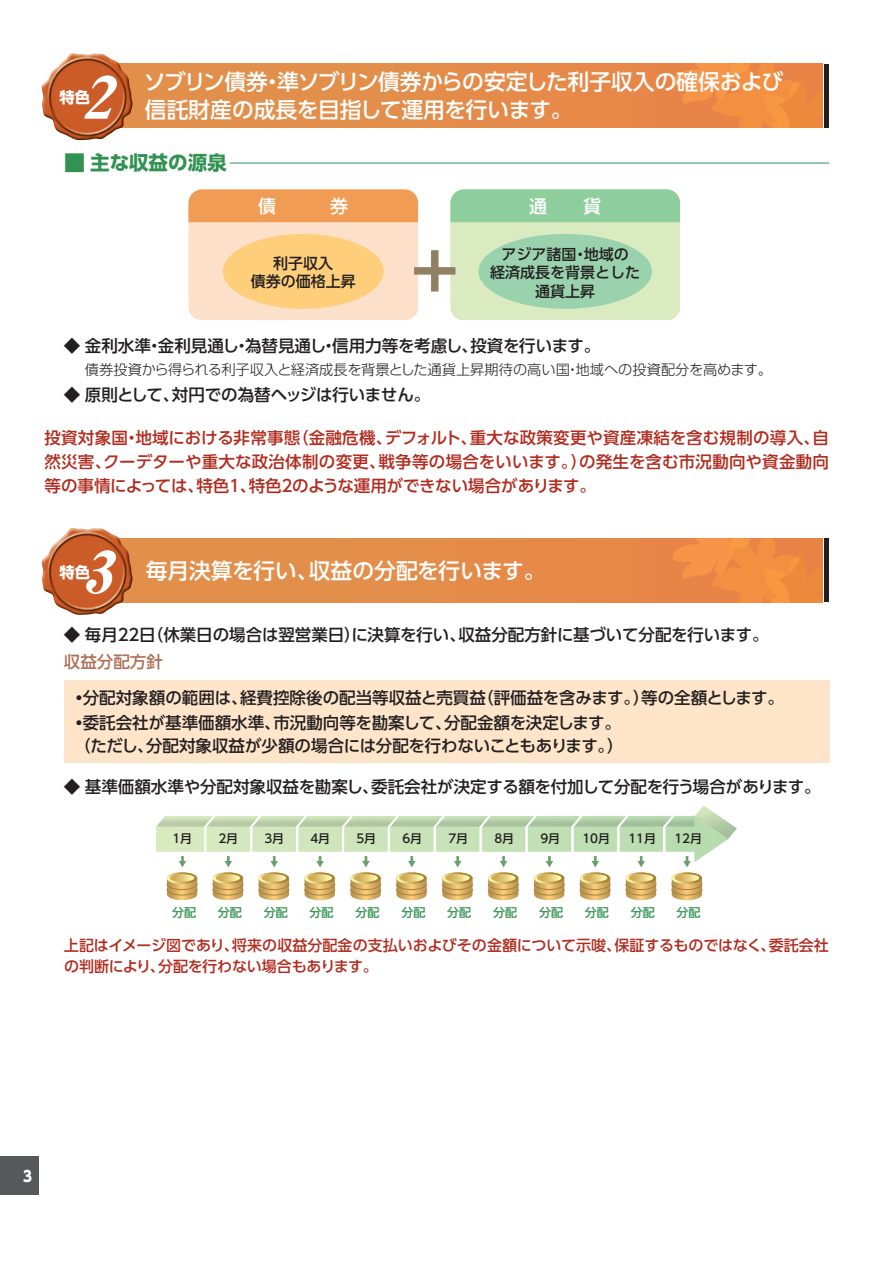
<style>
.page{position:relative;width:893px;height:1263px;background:#fff}
.page>*{position:absolute;margin:0;border:0;box-sizing:border-box;transform-origin:0 0}
.t1{font:italic 58.5px "Midashi Min Pr 5 MA31";color:#fff;scale:1.04 1}
.t2{font:500 21.75px/27.8px "UD Shin Go Pro";letter-spacing:-.01em;color:#fff}
.t3{font:700 19.5px "UD Shin Go Pro";color:#329251}
.t4{font:500 18px "UD Shin Go Pro";color:#fff}
.t5{font:500 16.5px/35.2px "UD Shin Go Pro";color:#231f20}
.t6{font:500 16.5px/24px "UD Shin Go Pro";color:#b22b1e;text-align:justify}
.t7{font:700 15.3px "UD Shin Go Pro";color:#fff}
.t8{font:500 15px/21px "UD Shin Go Pro";letter-spacing:-.005em;color:#b22b1e}
.t9{font:500 15px/18.8px "UD Shin Go Pro";color:#231f20;text-align:center}
.t10{font:800 15px "UD Shin Go Pro";color:#fff;scale:.9 1}
.t11{font:300 14.25px "UD Shin Go Pro";color:#231f20}
.t12{font:500 12px "UD Shin Go Pro";letter-spacing:-.005em;color:#231f20}
.t13{font:500 12px "UD Shin Go Pro";color:#329251}
.s1{font-size:21.75px}
.s2{color:#af7056}
.s3{font-weight:700}
</style>
<div class="page">
<div style="left:0;top:1157px;width:38px;height:38px;background:#57585a"></div>
<div style="left:78px;top:64px;width:745px;height:64px;background:#e38d4a"></div>
<hr style="left:824px;top:64px;width:4px;height:64px;background:#231f20">
<svg style="left:672px;top:64px;width:151px;height:64px"></svg>
<img style="left:41px;top:53px;width:92px;height:88px">
<hr style="left:230px;top:163px;width:599px;height:1px;background:#329251">
<div style="left:450px;top:189px;width:230px;height:131px;background:#daeac1;border-radius:13px"></div>
<div style="left:450px;top:189px;width:230px;height:33px;background:#8ecd9c"></div>
<div style="left:478px;top:234px;width:174px;height:75px;background:#9ad2ae;border-radius:50%"></div>
<div style="left:188px;top:189px;width:230px;height:131px;background:#fde0ca;border-radius:13px"></div>
<div style="left:188px;top:189px;width:230px;height:33px;background:#f19c54"></div>
<div style="left:223px;top:234px;width:161px;height:75px;background:#fece7a;border-radius:50%"></div>
<div style="left:414px;top:267px;width:41px;height:8px;background:#907f61"></div>
<div style="left:431px;top:250px;width:8px;height:42px;background:#907f61"></div>
<div style="left:79px;top:538px;width:744px;height:64px;background:#e38d4a"></div>
<hr style="left:824px;top:538px;width:4px;height:64px;background:#231f20">
<svg style="left:672px;top:538px;width:151px;height:64px"></svg>
<img style="left:41px;top:528px;width:92px;height:87px">
<div style="left:64px;top:680px;width:765px;height:83px;background:#fee5ca"></div>
<svg style="left:156px;top:805px;width:581px;height:95px"></svg>
<hr style="left:250px;top:827px;width:2px;height:32px;background:#fff">
<hr style="left:296px;top:827px;width:2px;height:32px;background:#fff">
<hr style="left:342px;top:827px;width:2px;height:32px;background:#fff">
<hr style="left:388px;top:827px;width:2px;height:32px;background:#fff">
<hr style="left:434px;top:827px;width:2px;height:32px;background:#fff">
<hr style="left:480px;top:827px;width:2px;height:32px;background:#fff">
<hr style="left:525px;top:827px;width:3px;height:32px;background:#fff">
<hr style="left:571px;top:827px;width:2px;height:32px;background:#fff">
<hr style="left:617px;top:827px;width:2px;height:32px;background:#fff">
<hr style="left:663px;top:827px;width:2px;height:32px;background:#fff">
<h1 class="t1" style="left:82px;top:52px;width:49px">2</h1>
<h2 class="t2" style="left:144px;top:67px;width:641px">ソブリン債券・準ソブリン債券からの安定した利子収入の確保および信託財産の成長を目指して運用を行います。</h2>
<p class="t3" style="left:64px;top:147px;width:164px"><span class="s1">■</span> 主な収益の源泉</p>
<p class="t7" style="left:60px;top:85px;width:32px">特色</p>
<p class="t9" style="left:251px;top:253px;width:106px">利子収入<br>債券の価格上昇</p>
<p class="t4" style="left:529px;top:191px;width:73px">通　　貨</p>
<p class="t9" style="left:490px;top:244px;width:151px">アジア諸国・地域の<br>経済成長を背景とした通貨上昇</p>
<p class="t5" style="left:64px;top:327px;width:538px">◆ 金利水準・金利見通し・為替見通し・信用力等を考慮し、投資を行います。</p>
<p class="t11" style="left:85px;top:358px;width:689px">債券投資から得られる利子収入と経済成長を背景とした通貨上昇期待の高い国・地域への投資配分を高めます。</p>
<p class="t5" style="left:64px;top:376px;width:368px">◆ 原則として、対円での為替ヘッジは行いません。</p>
<p class="t6" style="left:44px;top:425px;width:786px">投資対象国・地域における非常事態（金融危機、デフォルト、重大な政策変更や資産凍結を含む規制の導入、自然災害、クーデターや重大な政治体制の変更、戦争等の場合をいいます。）の発生を含む市況動向や資金動向等の事情によっては、特色１、特色２のような運用ができない場合があります。</p>
<h1 class="t1" style="left:82px;top:526px;width:49px">3</h1>
<h2 class="t2" style="left:146px;top:556px;width:401px">毎月決算を行い、収益の分配を行います。</h2>
<p class="t5" style="left:64px;top:617px;width:706px">◆ 毎月22日（休業日の場合は翌営業日）に決算を行い、収益分配方針に基づいて分配を行います。</p>
<p class="t5" style="left:71px;top:644px;width:715px;text-indent:-7px"><span class="s2">収益分配方針<br></span><span class="s3">・</span>分配対象額の範囲は、経費控除後の配当等収益と売買益（評価益を含みます。）等の全額とします。</p>
<p class="t5" style="left:71px;top:711px;width:554px;line-height:22.5px"><span class="s3">・</span>委託会社が基準価額水準、市況動向等を勘案して、分配金額を決定します。（ただし、分配対象収益が少額の場合には分配を行わないこともあります。）</p>
<p class="t5" style="left:64px;top:768px;width:758px">◆ 基準価額水準や分配対象収益を勘案し、委託会社が決定する額を付加して分配を行う場合があります。</p>
<p class="t12" style="left:172px;top:829px;width:21px">1月</p>
<p class="t7" style="left:60px;top:559px;width:32px">特色</p>
<p class="t12" style="left:218px;top:829px;width:21px">2月</p>
<p class="t12" style="left:264px;top:829px;width:21px">3月</p>
<p class="t12" style="left:310px;top:829px;width:21px">4月</p>
<p class="t12" style="left:356px;top:829px;width:21px">5月</p>
<p class="t12" style="left:402px;top:829px;width:21px">6月</p>
<p class="t12" style="left:448px;top:829px;width:21px">7月</p>
<p class="t12" style="left:494px;top:829px;width:21px">8月</p>
<p class="t12" style="left:540px;top:829px;width:21px">9月</p>
<p class="t12" style="left:582px;top:829px;width:29px">10月</p>
<p class="t12" style="left:628px;top:829px;width:29px">11月</p>
<p class="t12" style="left:674px;top:829px;width:29px">12月</p>
<p class="t13" style="left:172px;top:902px;width:25px">分配</p>
<p class="t13" style="left:218px;top:902px;width:25px">分配</p>
<p class="t13" style="left:264px;top:902px;width:25px">分配</p>
<p class="t13" style="left:310px;top:902px;width:25px">分配</p>
<p class="t13" style="left:355px;top:902px;width:25px">分配</p>
<p class="t13" style="left:401px;top:902px;width:25px">分配</p>
<p class="t13" style="left:447px;top:902px;width:25px">分配</p>
<p class="t13" style="left:493px;top:902px;width:25px">分配</p>
<p class="t13" style="left:539px;top:902px;width:25px">分配</p>
<p class="t13" style="left:585px;top:902px;width:25px">分配</p>
<p class="t13" style="left:631px;top:902px;width:25px">分配</p>
<p class="t13" style="left:677px;top:902px;width:25px">分配</p>
<p class="t8" style="left:64px;top:934px;width:766px">上記はイメージ図であり、将来の収益分配金の支払いおよびその金額について示唆、保証するものではなく、委託会社の判断により、分配を行わない場合もあります。</p>
<p class="t10" style="left:23px;top:1163px;width:11px">3</p>
</div>
